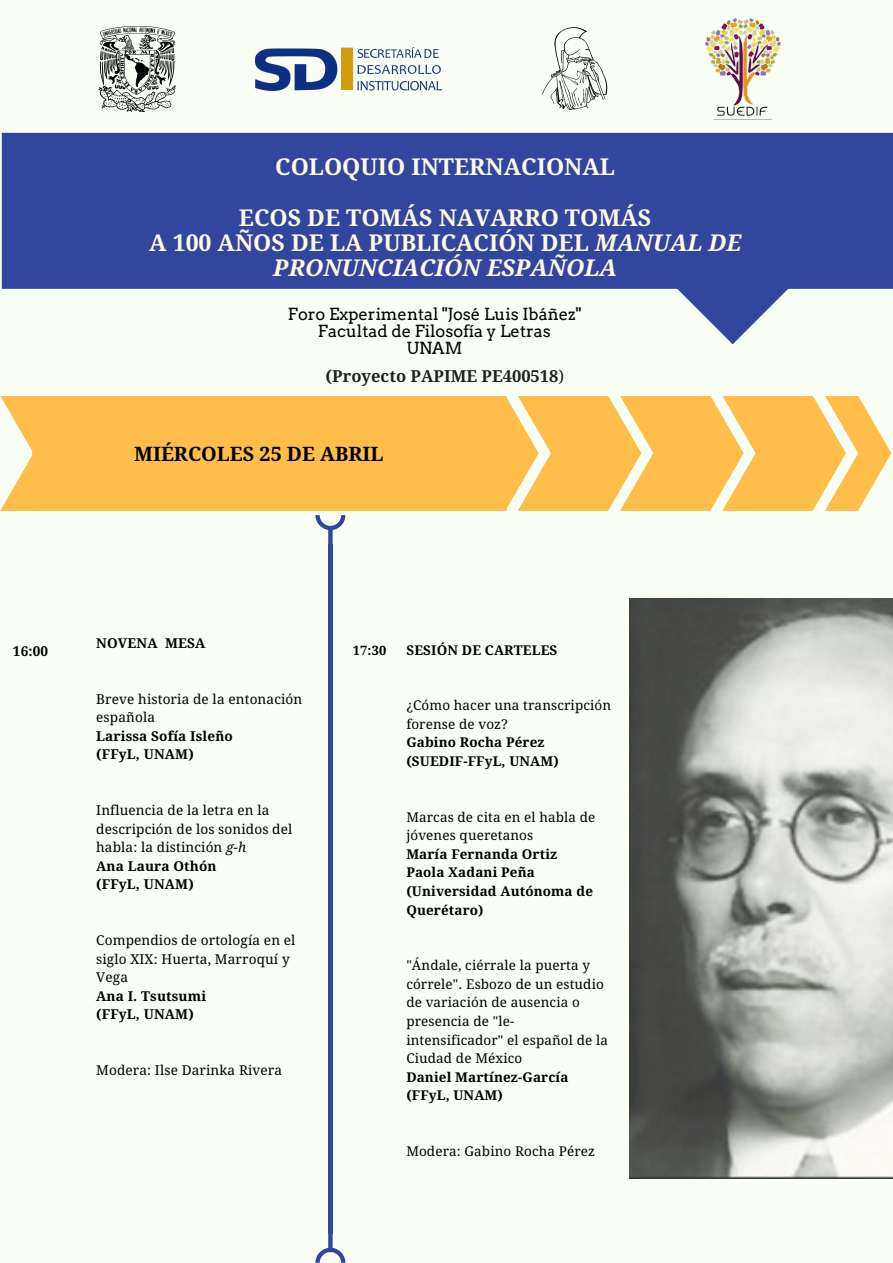
<style>
.page{position:relative;width:893px;height:1263px;background:#f9fff4}
.page>*{position:absolute;margin:0;border:0;box-sizing:border-box;transform-origin:0 0}
.t1{font:italic 700 23.17px/25.3px "Droid Serif";color:#fff9e7;text-align:center}
.t2{font:700 23.17px/50.6px "Droid Serif";color:#fff9e7;text-align:center}
.t3{font:700 19.88px "Droid Serif";color:#000}
.t4{font:16.58px/17.5px "Arvo";color:#000;text-align:center}
.t5{font:700 16.58px "Droid Serif";color:#222}
.t6{font:13.58px/18.6px "Droid Serif";letter-spacing:.01em;color:#000}
.t7{font:700 13.58px/18.6px "Droid Serif";letter-spacing:.01em;color:#000}
.t8{font:13.5px/18.6px "Droid Serif";letter-spacing:.01em;color:#000}
.t9{font:700 13.5px/18.6px "Droid Serif";letter-spacing:.01em;color:#000}
.t10{font:700 12.9px "Droid Serif";color:#000}
.s1{font-style:normal}
.s2{font-weight:400}
.s3{font-style:italic}
.s4{font-weight:700}
</style>
<div class="page">
<div style="left:2px;top:133px;width:891px;height:156px;background:#33469d"></div>
<svg style="left:674px;top:286px;width:117px;height:58px"></svg>
<svg style="left:0;top:397px;width:32px;height:114px"></svg>
<div style="left:32px;top:397px;width:473px;height:114px;background:#ffbd4a"></div>
<svg style="left:505px;top:397px;width:386px;height:114px"></svg>
<img style="left:255px;top:48px;width:187px;height:43px">
<img style="left:542px;top:27px;width:66px;height:83px">
<img style="left:99px;top:26px;width:76px;height:86px">
<img style="left:706px;top:19px;width:75px;height:101px">
<img style="left:629px;top:598px;width:264px;height:580px">
<div style="left:328px;top:544px;width:5px;height:689px;background:#33469d"></div>
<svg style="left:315px;top:1233px;width:30px;height:30px"></svg>
<svg style="left:315px;top:515px;width:30px;height:29px"></svg>
<h1 class="t2" style="left:239px;top:142px;width:414px">COLOQUIO INTERNACIONAL<br>ECOS DE TOMÁS NAVARRO TOMÁS</h1>
<h1 class="t1" style="left:149px;top:230px;width:593px"><span class="s1">A 100 AÑOS DE LA PUBLICACIÓN DEL</span> MANUAL DE<br>PRONUNCIACIÓN ESPAÑOLA</h1>
<p class="t4" style="left:288px;top:305px;width:294px">Foro Experimental "José Luis Ibáñez"<br>Facultad de Filosofía y Letras<br>UNAM</p>
<p class="t5" style="left:326px;top:366px;width:240px">(Proyecto PAPIME PE400518<span class="s2">)</span></p>
<h2 class="t3" style="left:134px;top:443px;width:251px">MIÉRCOLES 25 DE ABRIL</h2>
<p class="t7" style="left:96px;top:634px;width:111px">NOVENA MESA</p>
<p class="t7" style="left:13px;top:642px;width:37px">16:00</p>
<p class="t10" style="left:353px;top:643px;width:35px">17:30</p>
<p class="t9" style="left:406px;top:640px;width:153px">SESIÓN DE CARTELES</p>
<p class="t6" style="left:96px;top:689px;width:208px">Breve historia de la entonación española</p>
<p class="t7" style="left:96px;top:727px;width:138px">Larissa Sofía Isleño (FFyL, UNAM)</p>
<p class="t6" style="left:96px;top:801px;width:198px">Influencia de la letra en la descripción de los sonidos del habla: la distinción <span class="s3">g-h<br></span><span class="s4">Ana Laura Othón<br>(FFyL, UNAM)</span></p>
<p class="t6" style="left:96px;top:931px;width:201px">Compendios de ortología en el siglo XIX: Huerta, Marroquí y<br>Vega</p>
<p class="t7" style="left:96px;top:987px;width:111px">Ana I. Tsutsumi (FFyL, UNAM)</p>
<p class="t6" style="left:96px;top:1061px;width:187px">Modera: Ilse Darinka Rivera</p>
<p class="t8" style="left:406px;top:696px;width:206px">¿Cómo hacer una transcripción forense de voz?</p>
<p class="t9" style="left:406px;top:733px;width:154px">Gabino Rocha Pérez (SUEDIF-FFyL, UNAM)</p>
<p class="t8" style="left:406px;top:808px;width:191px">Marcas de cita en el habla de jóvenes queretanos</p>
<p class="t9" style="left:406px;top:845px;width:188px">María Fernanda Ortiz<br>Paola Xadani Peña (Universidad Autónoma de<br>Querétaro)</p>
<p class="t8" style="left:406px;top:956px;width:203px">"Ándale, ciérrale la puerta y córrele". Esbozo de un estudio de variación de ausencia o presencia de "le&shy;intensificador" el español de la<br>Ciudad de México</p>
<p class="t9" style="left:406px;top:1068px;width:164px">Daniel Martínez-García (FFyL, UNAM)</p>
<p class="t8" style="left:406px;top:1142px;width:190px">Modera: Gabino Rocha Pérez</p>
</div>
